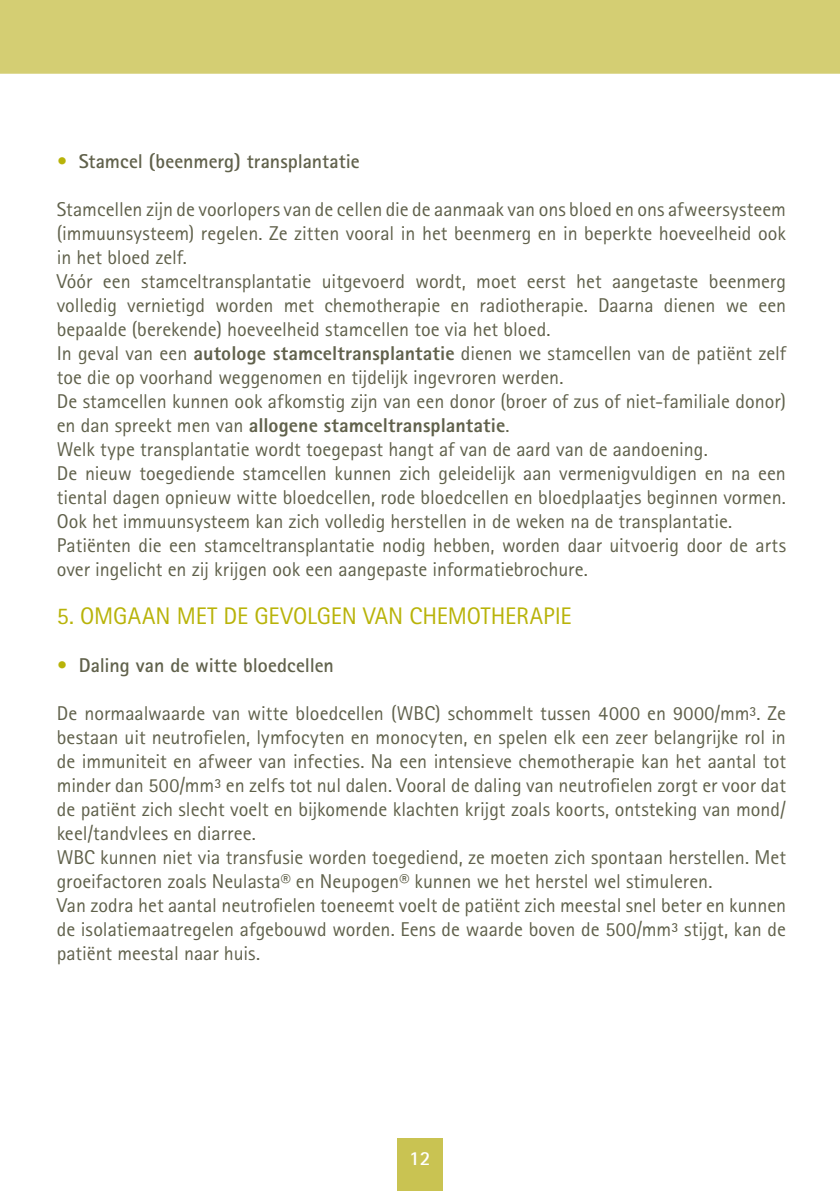
<style>
.page{position:relative;width:840px;height:1191px;background:#fff}
.page>*{position:absolute;margin:0;border:0;box-sizing:border-box;transform-origin:0 0}
.Titel{font:24px "Rotis Sans Serif Std";letter-spacing:-.005em;color:#b8b309}
.tekst{font:20px/24px "Rotis Sans Serif Std";color:#60614b;text-align:justify}
.tekst-2{font:700 20px "Rotis Sans Serif Std";color:#60614b}
.t1{font:700 20px "Rotis Sans Serif Std";color:#fff}
.s1{color:#b8b309}
.s2{font-weight:800}
</style>
<div class="page">
<div style="left:0;top:0;width:839px;height:74px;background:#d4ce73"></div>
<div style="left:397px;top:1138px;width:45px;height:53px;background:#c9c352"></div>
<p class="tekst-2" style="left:57px;top:149px;width:304px"><span class="s1">•</span> Stamcel (beenmerg) transplantatie</p>
<p class="tekst" style="left:57px;top:197px;width:730px">Stamcellen zijn de voorlopers van de cellen die de aanmaak van ons bloed en ons afweersysteem (immuunsysteem) regelen. Ze zitten vooral in het beenmerg en in beperkte hoeveelheid ook in het bloed zelf.</p>
<p class="tekst" style="left:57px;top:269px;width:730px">Vóór een stamceltransplantatie uitgevoerd wordt, moet eerst het aangetaste beenmerg volledig vernietigd worden met chemotherapie en radiotherapie. Daarna dienen we een bepaalde (berekende) hoeveelheid stamcellen toe via het bloed.</p>
<p class="tekst" style="left:57px;top:341px;width:730px">In geval van een <span class="s2">autologe stamceltransplantatie</span> dienen we stamcellen van de patiënt zelf toe die op voorhand weggenomen en tijdelijk ingevroren werden.</p>
<p class="tekst" style="left:57px;top:389px;width:730px">De stamcellen kunnen ook afkomstig zijn van een donor (broer of zus of niet-familiale donor) en dan spreekt men van <span class="s2">allogene stamceltransplantatie</span>.</p>
<p class="tekst" style="left:57px;top:437px;width:652px">Welk type transplantatie wordt toegepast hangt af van de aard van de aandoening.</p>
<p class="tekst" style="left:57px;top:461px;width:730px">De nieuw toegediende stamcellen kunnen zich geleidelijk aan vermenigvuldigen en na een tiental dagen opnieuw witte bloedcellen, rode bloedcellen en bloedplaatjes beginnen vormen.<br>Ook het immuunsysteem kan zich volledig herstellen in de weken na de transplantatie.</p>
<p class="tekst" style="left:57px;top:533px;width:730px">Patiënten die een stamceltransplantatie nodig hebben, worden daar uitvoerig door de arts over ingelicht en zij krijgen ook een aangepaste informatiebrochure.</p>
<p class="Titel" style="left:57px;top:602px;width:516px">5. OMGAAN MET DE GEVOLGEN VAN CHEMOTHERAPIE</p>
<p class="tekst-2" style="left:57px;top:653px;width:278px"><span class="s1">•</span> Daling van de witte bloedcellen</p>
<p class="tekst" style="left:57px;top:701px;width:730px">De normaalwaarde van witte bloedcellen (WBC) schommelt tussen 4000 en 9000/mm³. Ze bestaan uit neutrofielen, lymfocyten en monocyten, en spelen elk een zeer belangrijke rol in de immuniteit en afweer van infecties. Na een intensieve chemotherapie kan het aantal tot minder dan 500/mm³ en zelfs tot nul dalen. Vooral de daling van neutrofielen zorgt er voor dat de patiënt zich slecht voelt en bijkomende klachten krijgt zoals koorts, ontsteking van mond/ keel/tandvlees en diarree.</p>
<p class="tekst" style="left:57px;top:845px;width:730px">WBC kunnen niet via transfusie worden toegediend, ze moeten zich spontaan herstellen. Met groeifactoren zoals Neulasta® en Neupogen® kunnen we het herstel wel stimuleren.</p>
<p class="tekst" style="left:57px;top:893px;width:730px">Van zodra het aantal neutrofielen toeneemt voelt de patiënt zich meestal snel beter en kunnen de isolatiemaatregelen afgebouwd worden. Eens de waarde boven de 500/mm³ stijgt, kan de patiënt meestal naar huis.</p>
<p class="t1" style="left:409px;top:1145px;width:23px">12</p>
</div>
